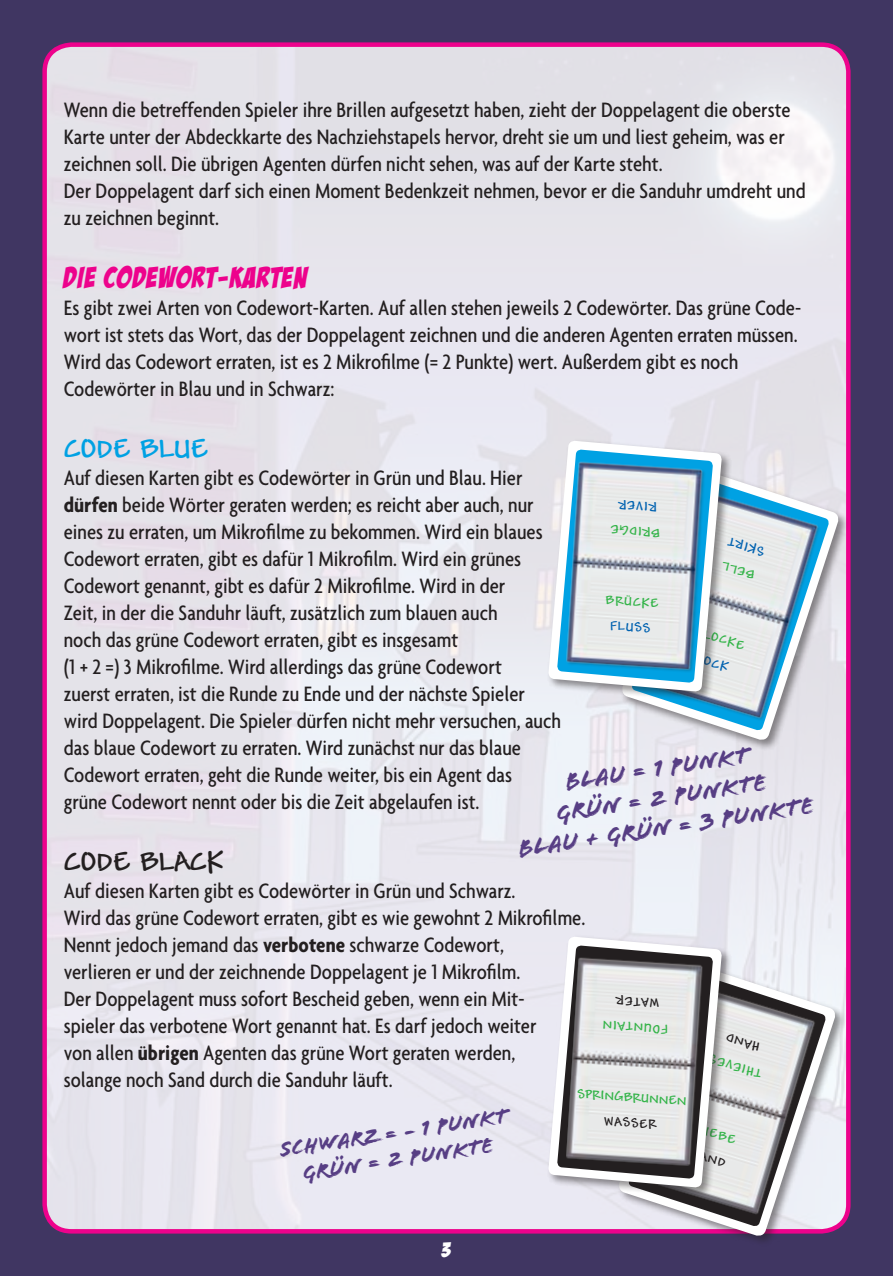
<style>
.page{position:relative;width:893px;height:1276px;background:#403662}
.page>*{position:absolute;margin:0;border:0;box-sizing:border-box;transform-origin:0 0}
.t1{font:29.25px "Bada Boom BB";letter-spacing:.05em;color:#ed028c}
.t2{font:700 29.25px "Andy";color:#231f20}
.t3{font:700 29.25px "Andy";color:#00a1e3}
.t4{font:24.75px/29.7px "Flood Std";color:#573e84;text-align:center}
.t5{font:500 condensed 22.5px/27px "Agenda";color:#231f20}
.t6{font:22.5px/27px "Flood Std";color:#573e84;text-align:center}
.t7{font:20.25px "Bada Boom BB";color:#fff}
.t8{font:700 13.5px "Andy";color:#35b44a}
.t9{font:700 13.5px "Andy";color:#0162b0}
.t10{font:700 13.5px "Andy";color:#231f20}
.s1{font-weight:700}
</style>
<div class="page">
<div style="left:45px;top:45px;width:803px;height:1186px;background:linear-gradient(to right,#e5e2ea,#e9e9f0);border-radius:27px"></div>
<div style="left:620px;top:467px;width:229px;height:284px;background:#231f20;opacity:.5"></div>
<img style="left:620px;top:469px;width:220px;height:273px">
<div style="left:546px;top:438px;width:187px;height:265px;background:#231f20;opacity:.5"></div>
<img style="left:548px;top:441px;width:174px;height:251px">
<div style="left:617px;top:962px;width:229px;height:285px;background:#231f20;opacity:.5"></div>
<img style="left:617px;top:965px;width:220px;height:272px">
<div style="left:546px;top:934px;width:187px;height:264px;background:#231f20;opacity:.5"></div>
<img style="left:548px;top:936px;width:174px;height:251px">
<p class="t5" style="left:64px;top:96px;width:743px">Wenn die betreffenden Spieler ihre Brillen aufgesetzt haben, zieht der Doppelagent die oberste Karte unter der Abdeckkarte des Nachziehstapels hervor, dreht sie um und liest geheim, was er zeichnen soll. Die übrigen Agenten dürfen nicht sehen, was auf der Karte steht.<br>Der Doppelagent darf sich einen Moment Bedenkzeit nehmen, bevor er die Sanduhr umdreht und zu zeichnen beginnt.</p>
<h1 class="t1" style="left:64px;top:262px;width:245px">DIE CODEWORT-KARTEN</h1>
<p class="t5" style="left:64px;top:293px;width:739px">Es gibt zwei Arten von Codewort-Karten. Auf allen stehen jeweils 2 Codewörter. Das grüne Code&shy;wort ist stets das Wort, das der Doppelagent zeichnen und die anderen Agenten erraten müssen.<br>Wird das Codewort erraten, ist es 2 Mikrofilme (= 2 Punkte) wert. Außerdem gibt es noch Codewörter in Blau und in Schwarz:</p>
<h1 class="t3" style="left:64px;top:432px;width:146px">CODE BLUE</h1>
<p class="t5" style="left:64px;top:463px;width:499px">Auf diesen Karten gibt es Codewörter in Grün und Blau. Hier <span class="s1">dürfen</span> beide Wörter geraten werden; es reicht aber auch, nur eines zu erraten, um Mikrofilme zu bekommen. Wird ein blaues Codewort erraten, gibt es dafür 1 Mikrofilm. Wird ein grünes Codewort genannt, gibt es dafür 2 Mikrofilme. Wird in der<br>Zeit, in der die Sanduhr läuft, zusätzlich zum blauen auch<br>noch das grüne Codewort erraten, gibt es insgesamt<br>(1 + 2 =) 3 Mikrofilme. Wird allerdings das grüne Codewort<br>zuerst erraten, ist die Runde zu Ende und der nächste Spieler wird Doppelagent. Die Spieler dürfen nicht mehr versuchen, auch das blaue Codewort zu erraten. Wird zunächst nur das blaue Codewort erraten, geht die Runde weiter, bis ein Agent das<br>grüne Codewort nennt oder bis die Zeit abgelaufen ist.</p>
<h1 class="t2" style="left:64px;top:845px;width:161px">CODE BLACK</h1>
<p class="t5" style="left:64px;top:877px;width:523px">Auf diesen Karten gibt es Codewörter in Grün und Schwarz.<br>Wird das grüne Codewort erraten, gibt es wie gewohnt 2 Mikrofilme.<br>Nennt jedoch jemand das <span class="s1">verbotene</span> schwarze Codewort,<br>verlieren er und der zeichnende Doppelagent je 1 Mikrofilm.<br>Der Doppelagent muss sofort Bescheid geben, wenn ein Mit-<br>spieler das verbotene Wort genannt hat. Es darf jedoch weiter<br>von allen <span class="s1">übrigen</span> Agenten das grüne Wort geraten werden,<br>solange noch Sand durch die Sanduhr läuft.</p>
<p class="t9" style="left:656px;top:515px;width:40px;rotate:-175deg">RIVER</p>
<p class="t8" style="left:660px;top:540px;width:51px;rotate:-175deg">BRIDGE</p>
<p class="t9" style="left:762px;top:559px;width:39px;rotate:-162deg">SKIRT</p>
<p class="t8" style="left:752px;top:582px;width:35px;rotate:-162deg">BELL</p>
<p class="t8" style="left:606px;top:592px;width:55px;rotate:4deg">BRÜCKE</p>
<p class="t9" style="left:611px;top:618px;width:42px;rotate:4deg">FLUSS</p>
<p class="t8" style="left:697px;top:623px;width:53px;rotate:17deg">GLOCKE</p>
<p class="t9" style="left:698px;top:650px;width:35px;rotate:17deg">ROCK</p>
<p class="t4" style="left:508px;top:774px;width:300px;rotate:-8deg">Blau = 1 Punkt<br>Grün = 2 Punkte<br>Blau + Grün = 3 Punkte</p>
<p class="t10" style="left:658px;top:1011px;width:45px;rotate:-175deg">WATER</p>
<p class="t8" style="left:667px;top:1037px;width:67px;rotate:-175deg">FOUNTAIN</p>
<p class="t10" style="left:757px;top:1054px;width:36px;rotate:-162deg">HAND</p>
<p class="t8" style="left:759px;top:1081px;width:56px;rotate:-162deg">THIEVES</p>
<p class="t8" style="left:578px;top:1086px;width:111px;rotate:4deg">SPRINGBRUNNEN</p>
<p class="t10" style="left:605px;top:1113px;width:54px;rotate:4deg">WASSER</p>
<p class="t6" style="left:278px;top:1135px;width:232px;rotate:-8deg">Schwarz = - 1 Punkt<br>Grün = 2 Punkte</p>
<p class="t8" style="left:699px;top:1121px;width:41px;rotate:17deg">DIEBE</p>
<p class="t10" style="left:694px;top:1146px;width:36px;rotate:17deg">HAND</p>
<p class="t7" style="left:442px;top:1239px;width:11px">3</p>
</div>
